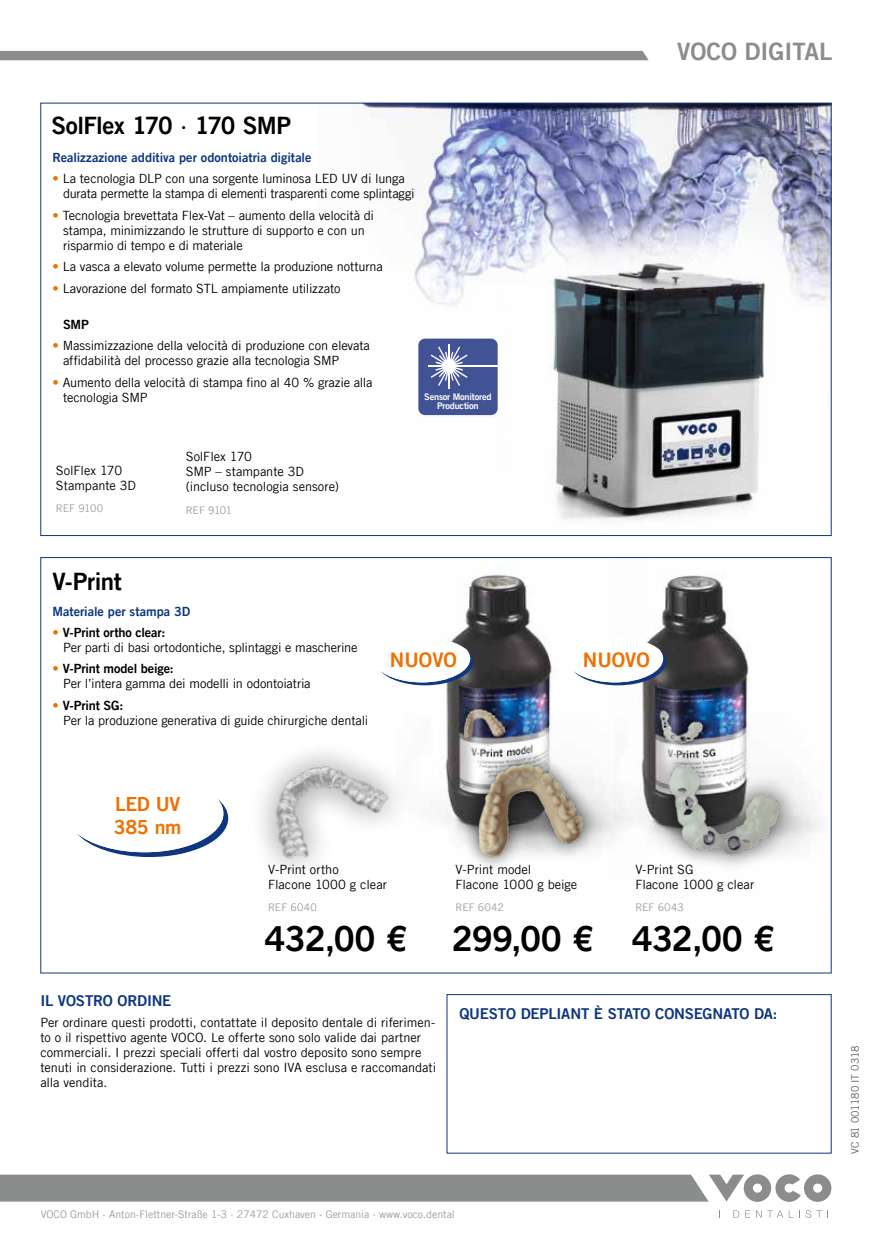
<style>
.page{position:relative;width:872px;height:1242px;background:#fff}
.page>*{position:absolute;margin:0;border:0;box-sizing:border-box;transform-origin:0 0}
.t1{font:34.5px "Trade Gothic LT Com Bd 2";letter-spacing:-.015em;color:#000}
.t2{font:24px "Trade Gothic LT Com Bd 2";letter-spacing:-.02em;color:#000}
.t3{font:24px "Trade Gothic LT Com Bd 2";color:#8b8d8d}
.t4{font:20.1px "Trade Gothic LT Com Bd 2";color:#ee7100}
.t5{font:19.5px/23.4px "Trade Gothic LT Com Bd 2";letter-spacing:-.02em;color:#ee7100}
.t6{font:15px "Trade Gothic LT Com Bd 2";letter-spacing:-.01em;color:#0f377f}
.t7{font:12.75px/15px "Trade Gothic LT Com";letter-spacing:-.01em;color:#000}
.t8{font:12.75px "Trade Gothic LT Com Bd 2";color:#0f377f}
.t9{font:12.75px "Trade Gothic LT Com Bd 2";letter-spacing:-.01em;color:#000}
.t10{font:10.5px "Trade Gothic LT Com";color:#9c9d9d}
.t11{font:10.5px "Trade Gothic LT Com";letter-spacing:-.035em;color:#636362}
.t12{font:9.15px/9.1px "Trade Gothic LT Com Bd 2";letter-spacing:-.02em;color:#fff;text-align:center}
.s1{font-family:"Trade Gothic LT Com"}
.s2{color:#ee7100}
.s3{font-family:"Trade Gothic LT Com";color:#ee7100}
</style>
<div class="page">
<div style="left:0;top:51px;width:648px;height:9px;background:#8b8d8d"></div>
<svg style="left:0;top:1174px;width:831px;height:27px;background:#959797"></svg>
<svg style="left:733px;top:1210px;width:6px;height:7px"></svg>
<svg style="left:745px;top:1210px;width:5px;height:7px"></svg>
<svg style="left:756px;top:1210px;width:5px;height:7px"></svg>
<svg style="left:767px;top:1210px;width:23px;height:7px"></svg>
<svg style="left:799px;top:1210px;width:29px;height:7px"></svg>
<img style="left:363px;top:104px;width:469px;height:202px">
<img style="left:479px;top:173px;width:353px;height:361px">
<img style="left:644px;top:557px;width:188px;height:346px">
<img style="left:418px;top:567px;width:226px;height:274px">
<img style="left:437px;top:733px;width:168px;height:134px">
<img style="left:623px;top:738px;width:197px;height:155px">
<div style="left:446px;top:994px;width:385px;height:159px;background:#fff;border:1px solid #0f377f"></div>
<div style="left:417px;top:338px;width:81px;height:78px;background:#415395;border-radius:8px"></div>
<div style="left:416px;top:337px;width:83px;height:80px;border:2px solid #fff;border-radius:8px"></div>
<hr style="left:428px;top:365px;width:69px;height:2px;background:#fff">
<hr style="left:448px;top:344px;width:2px;height:44px;background:#fff">
<svg style="left:431px;top:346px;width:36px;height:40px"></svg>
<svg style="left:380px;top:638px;width:93px;height:47px"></svg>
<svg style="left:77px;top:713px;width:356px;height:158px"></svg>
<svg style="left:569px;top:638px;width:97px;height:47px"></svg>
<h2 class="t2" style="left:51px;top:110px;width:241px">SolFlex 170 <span class="s1">·</span> 170 SMP</h2>
<p class="t8" style="left:52px;top:150px;width:261px">Realizzazione additiva per odontoiatria digitale</p>
<p class="t7" style="left:63px;top:171px;width:353px;text-indent:-11px"><span class="s2">•</span> La tecnologia DLP con una sorgente luminosa LED UV di lunga durata permette la stampa di elementi trasparenti come splintaggi</p>
<p class="t7" style="left:63px;top:208px;width:312px;text-indent:-11px"><span class="s2">•</span> Tecnologia brevettata Flex-Vat – aumento della velocità di stampa, minimizzando le strutture di supporto e con un risparmio di tempo e di materiale</p>
<p class="t7" style="left:52px;top:259px;width:332px"><span class="s2">•</span> La vasca a elevato volume permette la produzione notturna</p>
<p class="t7" style="left:52px;top:280px;width:289px"><span class="s2">•</span> Lavorazione del formato STL ampiamente utilizzato</p>
<p class="t9" style="left:63px;top:316px;width:27px">SMP</p>
<p class="t7" style="left:63px;top:338px;width:308px;text-indent:-11px"><span class="s2">•</span> Massimizzazione della velocità di produzione con elevata affidabilità del processo grazie alla tecnologia SMP</p>
<p class="t7" style="left:63px;top:374px;width:311px;text-indent:-11px"><span class="s2">•</span> Aumento della velocità di stampa fino al 40 % grazie alla tecnologia SMP</p>
<p class="t12" style="left:424px;top:392px;width:69px">Sensor Monitored<br>Production</p>
<p class="t7" style="left:56px;top:462px;width:82px">SolFlex 170<br>Stampante 3D</p>
<p class="t10" style="left:56px;top:502px;width:49px">REF 9100</p>
<p class="t7" style="left:186px;top:449px;width:155px">SolFlex 170<br>SMP – stampante 3D (incluso tecnologia sensore)</p>
<p class="t10" style="left:186px;top:504px;width:48px">REF 9101</p>
<h2 class="t2" style="left:52px;top:566px;width:71px">V-Print</h2>
<p class="t8" style="left:52px;top:603px;width:139px">Materiale per stampa 3D</p>
<p class="t9" style="left:52px;top:624px;width:114px"><span class="s3">•</span> V-Print ortho clear:</p>
<p class="t7" style="left:63px;top:640px;width:296px">Per parti di basi ortodontiche, splintaggi e mascherine</p>
<p class="t9" style="left:52px;top:661px;width:123px"><span class="s3">•</span> V-Print model beige:</p>
<p class="t7" style="left:63px;top:676px;width:249px">Per l’intera gamma dei modelli in odontoiatria</p>
<p class="t9" style="left:52px;top:697px;width:72px"><span class="s3">•</span> V-Print SG:</p>
<p class="t7" style="left:63px;top:712px;width:307px">Per la produzione generativa di guide chirurgiche dentali</p>
<h3 class="t4" style="left:390px;top:647px;width:69px">NUOVO</h3>
<h2 class="t3" style="left:677px;top:37px;width:157px">VOCO DIGITAL</h2>
<h3 class="t4" style="left:583px;top:647px;width:69px">NUOVO</h3>
<h3 class="t5" style="left:114px;top:792px;width:69px">LED UV<br>385 nm</h3>
<p class="t7" style="left:268px;top:861px;width:120px">V-Print ortho<br>Flacone 1000 g clear</p>
<p class="t10" style="left:268px;top:901px;width:50px">REF 6040</p>
<h1 class="t1" style="left:264px;top:917px;width:144px">432,00 €</h1>
<p class="t6" style="left:40px;top:991px;width:132px">IL VOSTRO ORDINE</p>
<p class="t7" style="left:40px;top:1015px;width:397px">Per ordinare questi prodotti, contattate il deposito dentale di riferimen&shy;to o il rispettivo agente VOCO. Le offerte sono solo valide dai partner commerciali. I prezzi speciali offerti dal vostro deposito sono sempre tenuti in considerazione. Tutti i prezzi sono IVA esclusa e raccomandati alla vendita.</p>
<p class="t7" style="left:455px;top:861px;width:123px">V-Print model<br>Flacone 1000 g beige</p>
<p class="t10" style="left:455px;top:901px;width:50px">REF 6042</p>
<h1 class="t1" style="left:452px;top:917px;width:143px">299,00 €</h1>
<p class="t7" style="left:635px;top:861px;width:120px">V-Print SG<br>Flacone 1000 g clear</p>
<p class="t10" style="left:635px;top:901px;width:50px">REF 6043</p>
<h1 class="t1" style="left:631px;top:917px;width:144px">432,00 €</h1>
<p class="t6" style="left:459px;top:1004px;width:320px">QUESTO DEPLIANT È STATO CONSEGNATO DA:</p>
<p class="t10" style="left:41px;top:1207px;width:415px">VOCO GmbH · Anton-Flettner-Straße 1-3 · 27472 Cuxhaven · Germania · www.voco.dental</p>
<p class="t11" style="left:848px;top:1153px;width:109px;rotate:-90deg">VC 81 001180 IT 0318</p>
</div>
